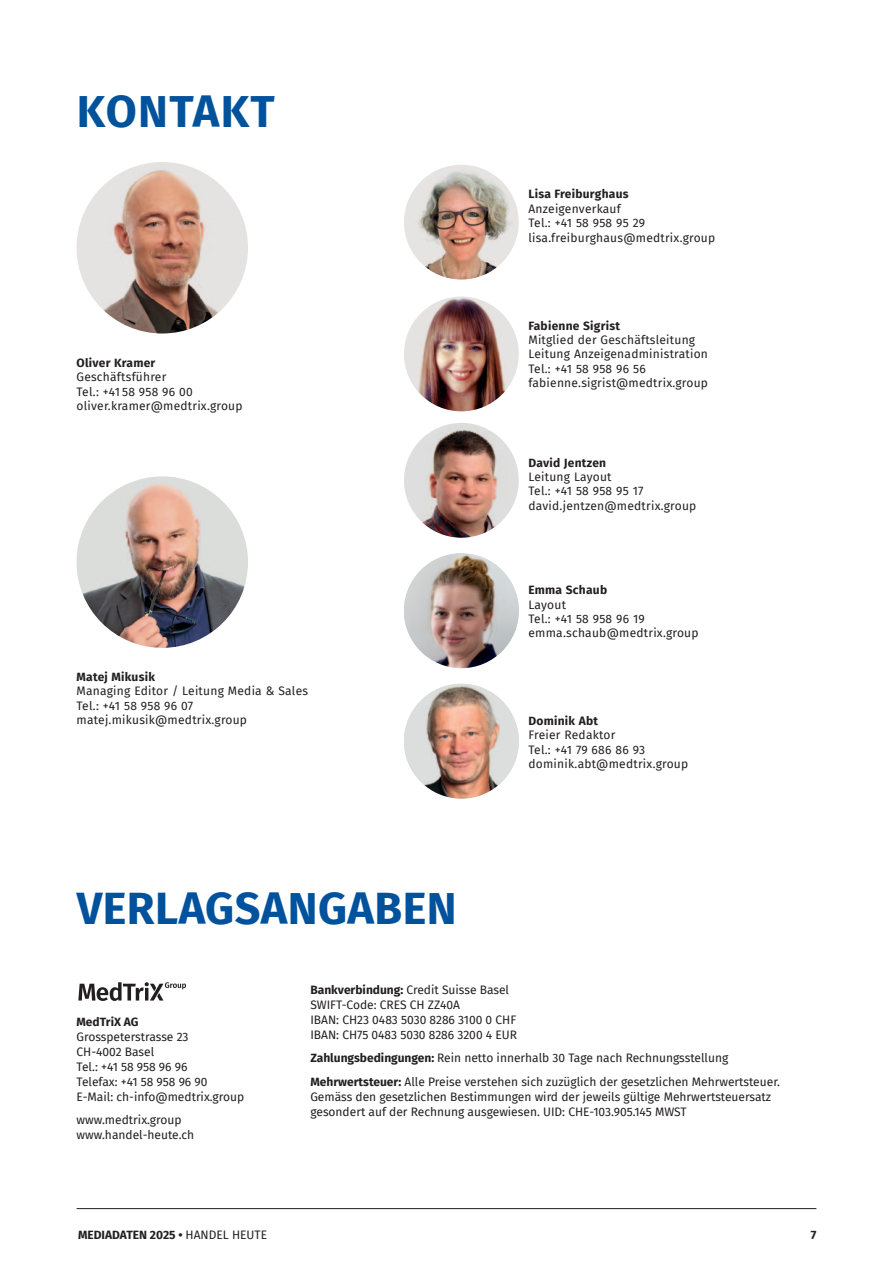
<style>
.page{position:relative;width:893px;height:1263px;background:#fff}
.page>*{position:absolute;margin:0;border:0;box-sizing:border-box;transform-origin:0 0}
._04_Kastentext_8_11{font:700 45px "Fira Sans";letter-spacing:.01em;color:#00529c}
._04_Kastentext_8_11-2{font:700 45px "Fira Sans";letter-spacing:.03em;color:#00529c}
._03_Fliesstext_8_11{font:12px/15px "Fira Sans";color:#231f20}
.Copy_8pt_black{font:12px/14.4px "Fira Sans";letter-spacing:.02em;color:#231f20}
.Copy_8pt_black-2{font:700 12px/14.4px "Fira Sans";letter-spacing:.015em;color:#231f20}
.s1{font-weight:700}
.s2{font-weight:400}
</style>
<div class="page">
<hr style="left:77px;top:1208px;width:739px;height:1px;background:#231f20">
<img style="left:77px;top:162px;width:171px;height:171px;border-radius:86px">
<img style="left:77px;top:476px;width:171px;height:172px;border-radius:86px">
<img style="left:404px;top:423px;width:115px;height:115px;border-radius:57px">
<img style="left:404px;top:553px;width:115px;height:115px;border-radius:57px">
<img style="left:404px;top:684px;width:115px;height:115px;border-radius:57px">
<svg style="left:78px;top:982px;width:108px;height:19px"></svg>
<img style="left:404px;top:297px;width:115px;height:114px;border-radius:57px">
<img style="left:404px;top:165px;width:115px;height:114px;border-radius:57px">
<p class="_04_Kastentext_8_11-2" style="left:77px;top:73px;width:200px">KONTAKT</p>
<p class="Copy_8pt_black" style="left:77px;top:355px;width:168px"><span class="s1">Oliver Kramer<br></span>Geschäftsführer<br>Tel.: +41 58 958 96 00 oliver.kramer@medtrix.group</p>
<p class="Copy_8pt_black" style="left:77px;top:669px;width:233px"><span class="s1">Matej Mikusik<br></span>Managing Editor / Leitung Media &amp; Sales<br>Tel.: +41 58 958 96 07 matej.mikusik@medtrix.group</p>
<p class="_04_Kastentext_8_11" style="left:77px;top:870px;width:381px">VERLAGSANGABEN</p>
<p class="Copy_8pt_black-2" style="left:528px;top:186px;width:102px">Lisa Freiburghaus<br><span class="s2">Anzeigenverkauf</span></p>
<p class="Copy_8pt_black" style="left:528px;top:216px;width:188px">Tel.: +41 58 958 95 29 lisa.freiburghaus@medtrix.group</p>
<p class="Copy_8pt_black" style="left:528px;top:318px;width:181px"><span class="s1">Fabienne Sigrist<br></span>Mitglied der Geschäftsleitung<br>Leitung Anzeigenadministration</p>
<p class="Copy_8pt_black" style="left:528px;top:361px;width:181px">Tel.: +41 58 958 96 56 fabienne.sigrist@medtrix.group</p>
<p class="Copy_8pt_black" style="left:528px;top:455px;width:169px"><span class="s1">David Jentzen<br></span>Leitung Layout<br>Tel.: +41 58 958 95 17 david.jentzen@medtrix.group</p>
<p class="Copy_8pt_black-2" style="left:528px;top:582px;width:80px">Emma Schaub<br><span class="s2">Layout</span></p>
<p class="Copy_8pt_black" style="left:528px;top:611px;width:172px">Tel.: +41 58 958 96 19 emma.schaub@medtrix.group</p>
<p class="Copy_8pt_black" style="left:528px;top:713px;width:161px"><span class="s1">Dominik Abt<br></span>Freier Redaktor<br>Tel.: +41 79 686 86 93 dominik.abt@medtrix.group</p>
<p class="_03_Fliesstext_8_11" style="left:77px;top:1014px;width:169px"><span class="s1">MedTriX AG<br></span>Grosspeterstrasse 23<br>CH-4002 Basel<br>Tel.: +41 58 958 96 96<br>Telefax: +41 58 958 96 90<br>E-Mail: ch-info@medtrix.group</p>
<p class="_03_Fliesstext_8_11" style="left:77px;top:1112px;width:119px">www.medtrix.group www.handel-heute.ch</p>
<p class="_03_Fliesstext_8_11" style="left:310px;top:982px;width:208px"><span class="s1">Bankverbindung:</span> Credit Suisse Basel SWIFT-Code: CRES CH ZZ40A<br>IBAN: CH23 0483 5030 8286 3100 0 CHF IBAN: CH75 0483 5030 8286 3200 4 EUR</p>
<p class="_03_Fliesstext_8_11" style="left:310px;top:1050px;width:419px"><span class="s1">Zahlungsbedingungen:</span> Rein netto innerhalb 30 Tage nach Rechnungsstellung</p>
<p class="_03_Fliesstext_8_11" style="left:310px;top:1074px;width:471px"><span class="s1">Mehrwertsteuer:</span> Alle Preise verstehen sich zuzüglich der gesetzlichen Mehrwertsteuer.<br>Gemäss den gesetzlichen Bestimmungen wird der jeweils gültige Mehrwertsteuersatz gesondert auf der Rechnung ausgewiesen. UID: CHE-103.905.145 MWST</p>
<p class="Copy_8pt_black-2" style="left:78px;top:1227px;width:191px">MEDIADATEN 2025 • <span class="s2">HANDEL HEUTE</span></p>
<p class="Copy_8pt_black-2" style="left:811px;top:1227px;width:7px">7</p>
</div>
